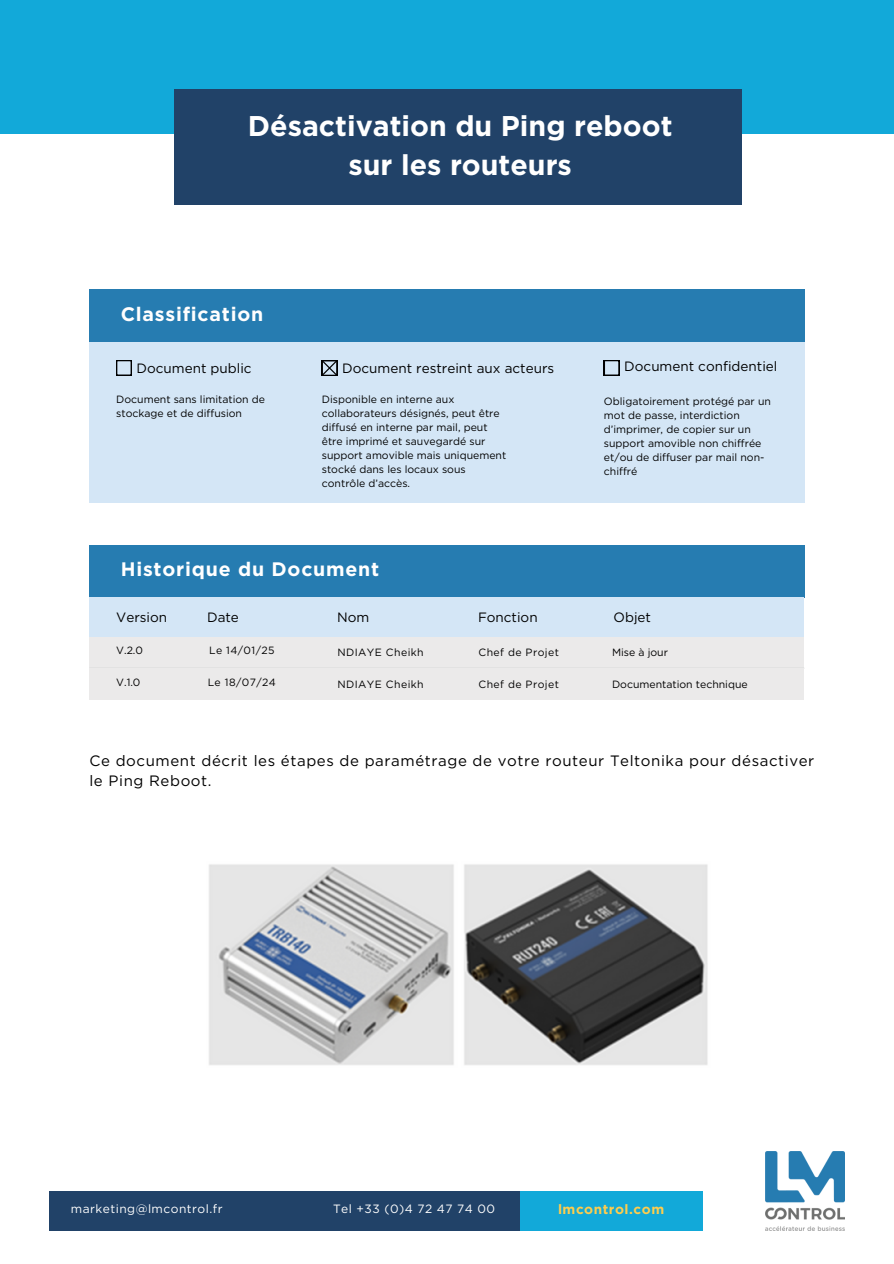
<style>
.page{position:relative;width:894px;height:1264px;background:#fff}
.page>*{position:absolute;margin:0;border:0;box-sizing:border-box;transform-origin:0 0}
.t1{font:700 28.5px/39.3px "Gotham";color:#fff;text-align:center}
.t2{font:700 19.5px "Gotham";letter-spacing:.04em;color:#fff}
.t3{font:700 19.5px "Gotham";letter-spacing:.04em;color:#fffefe}
.t4{font:15px/20.2px "Gotham";letter-spacing:.04em;color:#000}
.t5{font:13.5px "Gotham";color:#000}
.t6{font:700 13.5px "Gotham";letter-spacing:.04em;color:#ffcd4d}
.t7{font:12px "Gotham";letter-spacing:.04em;color:#fff}
.t8{font:10.5px/14px "Gotham";color:#000}
.t9{font:10.5px "Gotham";letter-spacing:.04em;color:#000}
</style>
<div class="page">
<div style="left:0;top:0;width:893px;height:133px;background:#12a9d9"></div>
<div style="left:49px;top:1190px;width:471px;height:40px;background:#214268"></div>
<div style="left:520px;top:1190px;width:182px;height:40px;background:#12a9d9"></div>
<img style="left:765px;top:1151px;width:79px;height:79px">
<div style="left:174px;top:89px;width:567px;height:116px;background:#214268"></div>
<div style="left:89px;top:289px;width:36px;height:53px;background:#267cb1"></div>
<div style="left:116px;top:289px;width:688px;height:53px;background:#267cb1"></div>
<div style="left:89px;top:342px;width:715px;height:160px;background:#d4e6f6"></div>
<div style="left:89px;top:544px;width:36px;height:53px;background:#267cb1"></div>
<div style="left:116px;top:544px;width:688px;height:53px;background:#267cb1"></div>
<div style="left:89px;top:597px;width:715px;height:40px;background:#d4e6f6"></div>
<div style="left:89px;top:637px;width:715px;height:31px;background:#ebeaea"></div>
<svg style="left:603px;top:360px;width:16px;height:15px"></svg>
<svg style="left:116px;top:360px;width:16px;height:15px"></svg>
<svg style="left:322px;top:360px;width:15px;height:16px"></svg>
<hr style="left:89px;top:667px;width:715px;height:1px;background:#d4d4d4">
<div style="left:89px;top:668px;width:715px;height:31px;background:#ebeaea"></div>
<img style="left:209px;top:864px;width:499px;height:201px">
<h4 class="t1" style="left:248px;top:106px;width:426px">Désactivation du Ping reboot sur les routeurs</h4>
<p class="t3" style="left:121px;top:302px;width:144px">Classification</p>
<p class="t5" style="left:137px;top:359px;width:116px">Document public</p>
<h4 class="t5" style="left:342px;top:360px;width:213px">Document restreint aux acteurs</h4>
<p class="t5" style="left:624px;top:358px;width:154px">Document confidentiel</p>
<h2 class="t8" style="left:116px;top:392px;width:150px">Document sans limitation de stockage et de diffusion</h2>
<h4 class="t8" style="left:322px;top:392px;width:186px">Disponible en interne aux collaborateurs désignés, peut être diffusé en interne par mail, peut être imprimé et sauvegardé sur support amovible mais uniquement stocké dans les locaux sous contrôle d’accès.</h4>
<h4 class="t8" style="left:603px;top:394px;width:168px">Obligatoirement protégé par un mot de passe, interdiction d’imprimer, de copier sur un support amovible non chiffrée et/ou de diffuser par mail non&shy;chiffré</h4>
<h1 class="t2" style="left:121px;top:557px;width:260px">Historique du Document</h1>
<h4 class="t5" style="left:116px;top:609px;width:52px">Version</h4>
<h4 class="t5" style="left:207px;top:609px;width:33px">Date</h4>
<h4 class="t5" style="left:337px;top:609px;width:34px">Nom</h4>
<h6 class="t5" style="left:478px;top:609px;width:61px">Fonction</h6>
<p class="t5" style="left:613px;top:609px;width:39px">Objet</p>
<p class="t8" style="left:116px;top:643px;width:28px">V.2.0</p>
<p class="t8" style="left:209px;top:643px;width:67px">Le 14/01/25</p>
<p class="t9" style="left:337px;top:646px;width:88px">NDIAYE Cheikh</p>
<h6 class="t9" style="left:478px;top:646px;width:82px">Chef de Projet</h6>
<p class="t8" style="left:611px;top:645px;width:57px">Mise à jour</p>
<p class="t8" style="left:116px;top:675px;width:26px">V.1.0</p>
<p class="t8" style="left:208px;top:675px;width:70px">Le 18/07/24</p>
<p class="t9" style="left:337px;top:677px;width:88px">NDIAYE Cheikh</p>
<h4 class="t9" style="left:478px;top:677px;width:82px">Chef de Projet</h4>
<p class="t8" style="left:611px;top:677px;width:137px">Documentation technique</p>
<p class="t4" style="left:89px;top:750px;width:726px">Ce document décrit les étapes de paramétrage de votre routeur Teltonika pour désactiver le Ping Reboot.</p>
<h2 class="t7" style="left:71px;top:1201px;width:153px">marketing@lmcontrol.fr</h2>
<p class="t7" style="left:333px;top:1201px;width:163px">Tel +33 (0)4 72 47 74 00</p>
<h4 class="t6" style="left:558px;top:1201px;width:108px">lmcontrol.com</h4>
</div>
